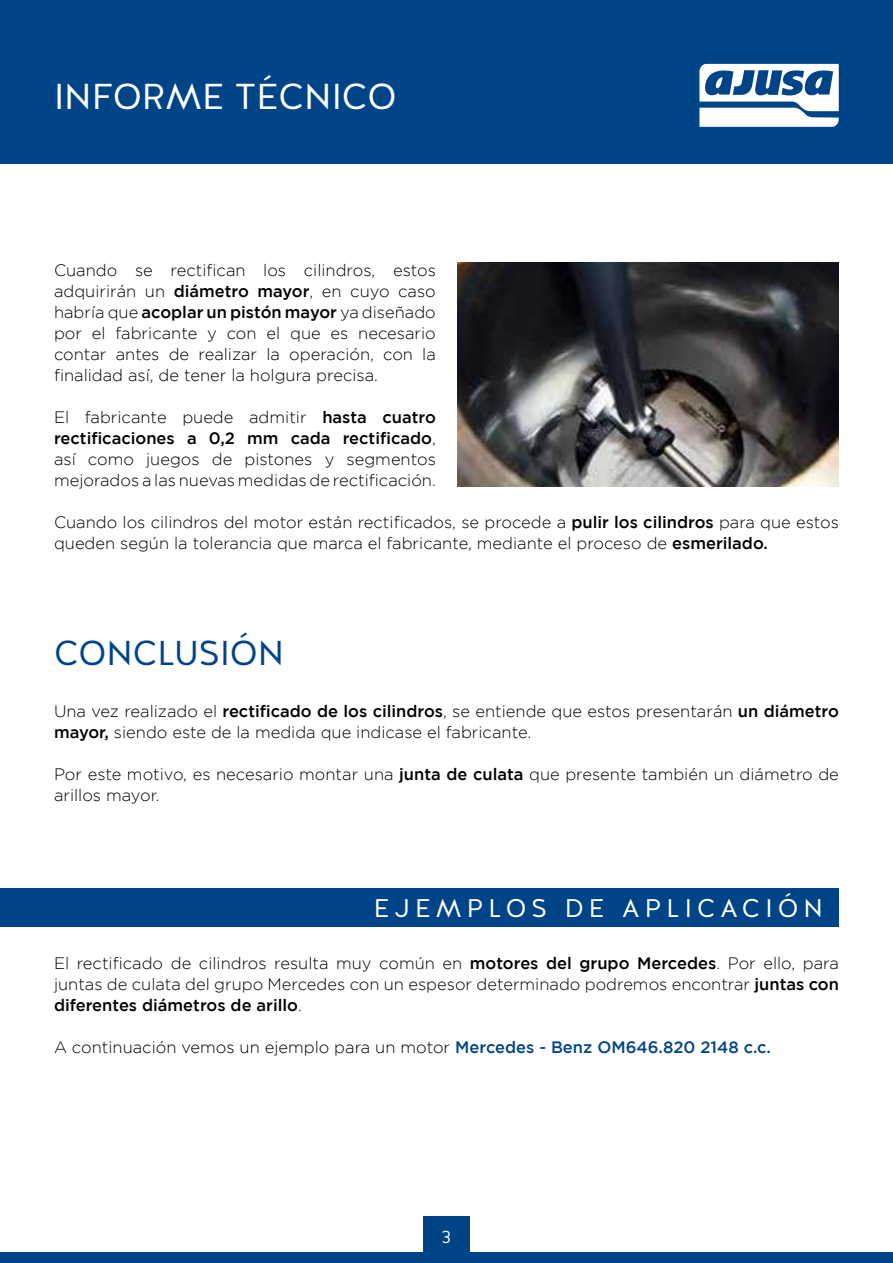
<style>
.page{position:relative;width:893px;height:1263px;background:#fff}
.page>*{position:absolute;margin:0;border:0;box-sizing:border-box;transform-origin:0 0}
.t1{font:36px "Halis GR";color:#fff}
.t2{font:34.5px "Halis GR";color:#048}
.t3{font:25.5px "Halis GR";letter-spacing:.2em;color:#fff}
.t4{font:18px "Halis GR";color:#fff}
.t5{font:300 16.5px/21px "Gotham";color:#000;text-align:justify}
.s1{font-weight:500}
.s2{font-weight:500;color:#048}
</style>
<div class="page">
<div style="left:0;top:0;width:893px;height:163px;background:#048"></div>
<svg style="left:699px;top:64px;width:140px;height:63px"></svg>
<div style="left:0;top:1252px;width:893px;height:11px;background:#048"></div>
<div style="left:423px;top:1216px;width:47px;height:46px;background:#048"></div>
<img style="left:457px;top:262px;width:382px;height:225px">
<div style="left:0;top:889px;width:839px;height:38px;background:#048"></div>
<h1 class="t1" style="left:54px;top:73px;width:344px">INFORME TÉCNICO</h1>
<p class="t5" style="left:54px;top:259px;width:383px">Cuando se rectifican los cilindros, estos adquirirán un <span class="s1">diámetro mayor</span>, en cuyo caso habría que <span class="s1">acoplar un pistón mayor</span> ya diseñado por el fabricante y con el que es necesario contar antes de realizar la operación, con la finalidad así, de tener la holgura precisa.</p>
<p class="t5" style="left:54px;top:406px;width:383px">El fabricante puede admitir <span class="s1">hasta cuatro rectificaciones a 0,2 mm cada rectificado</span>, así como juegos de pistones y segmentos mejorados a las nuevas medidas de rectificación.</p>
<p class="t5" style="left:54px;top:511px;width:786px">Cuando los cilindros del motor están rectificados, se procede a <span class="s1">pulir los cilindros</span> para que estos queden según la tolerancia que marca el fabricante, mediante el proceso de <span class="s1">esmerilado.</span></p>
<h2 class="t2" style="left:54px;top:631px;width:232px">CONCLUSIÓN</h2>
<p class="t5" style="left:54px;top:700px;width:786px">Una vez realizado el <span class="s1">rectificado de los cilindros</span>, se entiende que estos presentarán <span class="s1">un diámetro mayor,</span> siendo este de la medida que indicase el fabricante.</p>
<p class="t5" style="left:54px;top:763px;width:786px">Por este motivo, es necesario montar una <span class="s1">junta de culata</span> que presente también un diámetro de arillos mayor.</p>
<h3 class="t3" style="left:374px;top:892px;width:451px">EJEMPLOS DE APLICACIÓN</h3>
<p class="t5" style="left:54px;top:952px;width:786px">El rectificado de cilindros resulta muy común en <span class="s1">motores del grupo Mercedes</span>. Por ello, para juntas de culata del grupo Mercedes con un espesor determinado podremos encontrar <span class="s1">juntas con diferentes diámetros de arillo</span>.</p>
<p class="t5" style="left:54px;top:1036px;width:719px">A continuación vemos un ejemplo para un motor <span class="s2">Mercedes - Benz OM646.820 2148 c.c.</span></p>
<p class="t4" style="left:442px;top:1225px;width:11px">3</p>
</div>
